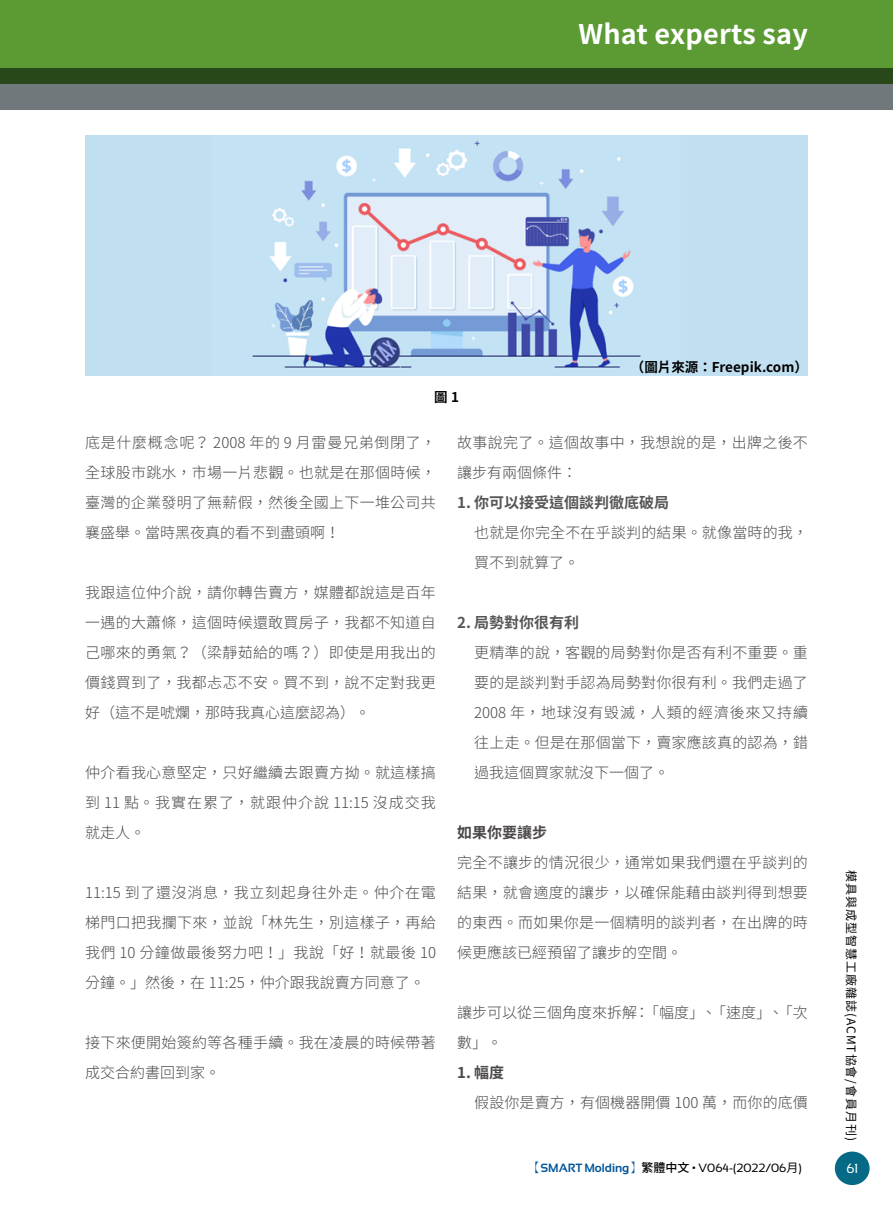
<style>
.page{position:relative;width:893px;height:1212px;background:#fff}
.page>*{position:absolute;margin:0;border:0;box-sizing:border-box;transform-origin:0 0}
.t1{font:700 27px "Noto Sans CJ Ktc";letter-spacing:.01em;color:#fff}
.t2{font:300 15px/30px "Noto Sans CJ Ktc";letter-spacing:.02em;color:#4c4948;text-align:justify}
.t3{font:300 15px/30px "Noto Sans CJ Ktc";color:#4c4948}
.t4{font:700 15px "Noto Sans CJ Ktc";color:#575555}
.t5{font:700 15px "Noto Sans CJ Ktc";color:#4c4948}
.t6{font:700 13.5px "Noto Sans CJ Ktc";color:#000}
.t7{font:13.5px "Sansation";color:#fff}
.t8{font:12px "Sansation";color:#000}
.t9{font:12px "Noto Sans CJ Ktc";letter-spacing:.08em;color:#000}
.s1{font-family:"Adobe Ming Std";font-weight:300;color:#00559d}
.s2{font-weight:700;color:#00559d}
.s3{font-family:"Noto Sans CJ Ktc";font-weight:500}
.s4{font-family:"Noto Sans CJ Ktc"}
</style>
<div class="page">
<div style="left:0;top:0;width:893px;height:84px;background:#5c9b34"></div>
<svg style="left:0;top:68px;width:893px;height:41px;background:#546555"></svg>
<div style="left:835px;top:1151px;width:35px;height:34px;background:#066985;border-radius:50%"></div>
<div style="left:85px;top:135px;width:723px;height:240px;background:#c0dff0"></div>
<img style="left:252px;top:141px;width:389px;height:227px">
<h1 class="t1" style="left:578px;top:19px;width:231px">What experts say</h1>
<p class="t6" style="left:434px;top:389px;width:26px">圖1</p>
<p class="t6" style="left:631px;top:359px;width:178px">（圖片來源：Freepik.com）</p>
<p class="t2" style="left:85px;top:428px;width:352px">底是什麼概念呢？ 2008 年的 9 月雷曼兄弟倒閉了，全球股市跳水，市場一片悲觀。也就是在那個時候，臺灣的企業發明了無薪假，然後全國上下一堆公司共襄盛舉。當時黑夜真的看不到盡頭啊！</p>
<p class="t2" style="left:85px;top:578px;width:352px">我跟這位仲介說，請你轉告賣方，媒體都說這是百年一遇的大蕭條，這個時候還敢買房子，我都不知道自己哪來的勇氣？（梁靜茹給的嗎？）即使是用我出的價錢買到了，我都忐忑不安。買不到，說不定對我更好（這不是唬爛，那時我真心這麼認為）。</p>
<p class="t2" style="left:85px;top:758px;width:352px">仲介看我心意堅定，只好繼續去跟賣方拗。就這樣搞到 11 點。我實在累了，就跟仲介說 11:15 沒成交我就走人。</p>
<p class="t2" style="left:85px;top:878px;width:352px">11:15 到了還沒消息，我立刻起身往外走。仲介在電梯門口把我攔下來，並說「林先生，別這樣子，再給我們 10 分鐘做最後努力吧！」我說「好！就最後 10分鐘。」然後，在 11:25，仲介跟我說賣方同意了。</p>
<p class="t2" style="left:85px;top:1028px;width:352px">接下來便開始簽約等各種手續。我在凌晨的時候帶著成交合約書回到家。</p>
<p class="t2" style="left:457px;top:428px;width:352px">故事說完了。這個故事中，我想說的是，出牌之後不讓步有兩個條件：</p>
<p class="t4" style="left:457px;top:494px;width:214px">1. 你可以接受這個談判徹底破局</p>
<p class="t2" style="left:474px;top:518px;width:335px">也就是你完全不在乎談判的結果。就像當時的我，買不到就算了。</p>
<p class="t4" style="left:457px;top:614px;width:124px">2. 局勢對你很有利</p>
<p class="t2" style="left:474px;top:638px;width:335px">更精準的說，客觀的局勢對你是否有利不重要。重要的是談判對手認為局勢對你很有利。我們走過了2008 年，地球沒有毁滅，人類的經濟後來又持續往上走。但是在那個當下，賣家應該真的認為，錯過我這個買家就沒下一個了。</p>
<p class="t5" style="left:457px;top:824px;width:91px">如果你要讓步</p>
<p class="t2" style="left:457px;top:848px;width:352px">完全不讓步的情況很少，通常如果我們還在乎談判的結果，就會適度的讓步，以確保能藉由談判得到想要的東西。而如果你是一個精明的談判者，在出牌的時候更應該已經預留了讓步的空間。</p>
<p class="t3" style="left:457px;top:998px;width:352px">讓步可以從三個角度來拆解：「幅度」、「速度」、「次數」。</p>
<p class="t5" style="left:457px;top:1064px;width:49px">1. 幅度</p>
<p class="t2" style="left:474px;top:1088px;width:335px">假設你是賣方，有個機器開價 100 萬，而你的底價</p>
<p class="t8" style="left:529px;top:1161px;width:275px"><span class="s1">【</span><span class="s2">SMART Molding</span><span class="s1">】</span><span class="s3">繁體中文</span> • V064-(2022/06<span class="s4">月</span>)</p>
<p class="t9" style="left:858px;top:870px;width:272px;rotate:90deg">模具與成型智慧工廠雜誌(ACMT協會/會員月刊)</p>
<p class="t7" style="left:846px;top:1161px;width:13px">61</p>
</div>
